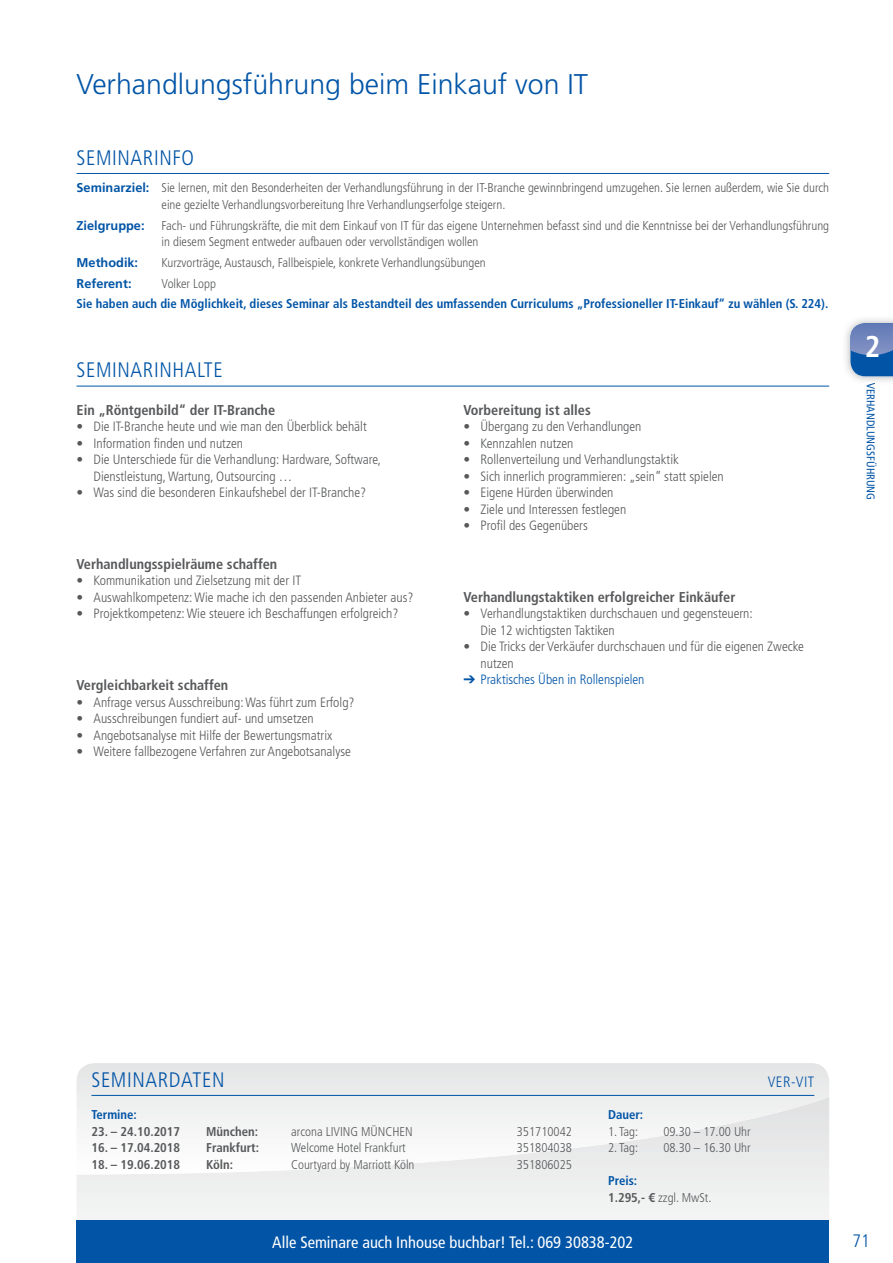
<style>
.page{position:relative;width:893px;height:1263px;background:#fff}
.page>*{position:absolute;margin:0;border:0;box-sizing:border-box;transform-origin:0 0}
.t1{font:700 condensed 30px "Frutiger LT Std";color:#fff}
.t2{font:300 28.5px "Frutiger LT Std";color:#0154a6}
.t3{font:300 condensed 21px "Frutiger LT Std";letter-spacing:.03em;color:#0154a6}
.t4{font:300 condensed 18px "Frutiger LT Std";color:#0154a6}
.t5{font:condensed 16.5px "Frutiger LT Std";color:#fff}
.t6{font:300 condensed 15px "Frutiger LT Std";letter-spacing:.03em;color:#0154a6}
.t7{font:700 condensed 14.25px "Frutiger LT Std";color:#57585a}
.t8{font:300 condensed 13.5px/16.5px "Frutiger LT Std";color:#57585a}
.t9{font:300 condensed 13.5px "Frutiger LT Std";color:#0154a6}
.t10{font:300 condensed 12.75px/16.5px "Frutiger LT Std";color:#57585a}
.t11{font:700 condensed 12.75px "Frutiger LT Std";color:#0154a6}
.t12{font:700 condensed 12.75px "Frutiger LT Std";color:#57585a}
.t13{font:700 12.75px "Frutiger LT Std";color:#0154a6}
.t14{font:condensed 11.25px "Frutiger LT Std";color:#0154a6}
.s1{font-weight:700;font-stretch:normal;color:#0154a6}
.s2{font-weight:700;color:#0154a6}
.s3{font-weight:700}
</style>
<div class="page">
<div style="left:77px;top:1174px;width:752px;height:46px;background:#f0f1f1"></div>
<div style="left:77px;top:1220px;width:752px;height:43px;background:#0154a6"></div>
<img style="left:846px;top:319px;width:47px;height:64px">
<svg style="left:850px;top:323px;width:43px;height:53px;background:#4976b5"></svg>
<hr style="left:77px;top:173px;width:752px;height:1px;background:#0154a6">
<hr style="left:77px;top:386px;width:752px;height:1px;background:#0154a6">
<hr style="left:91px;top:1095px;width:723px;height:1px;background:#0154a6">
<h2 class="t2" style="left:77px;top:68px;width:513px">Verhandlungsführung beim Einkauf von IT</h2>
<h3 class="t3" style="left:77px;top:145px;width:119px">SEMINARINFO</h3>
<p class="t10" style="left:162px;top:180px;width:669px;text-indent:-85px"><span class="s1">Seminarziel:</span> Sie lernen, mit den Besonderheiten der Verhandlungsführung in der IT-Branche gewinnbringend umzugehen. Sie lernen außerdem, wie Sie durch eine gezielte Verhandlungsvorbereitung Ihre Verhandlungserfolge steigern.</p>
<p class="t13" style="left:77px;top:218px;width:70px">Zielgruppe:</p>
<p class="t10" style="left:162px;top:217px;width:669px">Fach- und Führungskräfte, die mit dem Einkauf von IT für das eigene Unternehmen befasst sind und die Kenntnisse bei der Verhandlungsführung in diesem Segment entweder aufbauen oder vervollständigen wollen</p>
<p class="t13" style="left:77px;top:255px;width:63px">Methodik:</p>
<p class="t10" style="left:162px;top:254px;width:326px">Kurzvorträge, Austausch, Fallbeispiele, konkrete Verhandlungsübungen</p>
<p class="t13" style="left:77px;top:276px;width:57px">Referent:</p>
<p class="t10" style="left:162px;top:275px;width:56px">Volker Lopp</p>
<p class="t11" style="left:77px;top:296px;width:753px">Sie haben auch die Möglichkeit, dieses Seminar als Bestandteil des umfassenden Curriculums „Professioneller IT-Einkauf“ zu wählen (S. 224).</p>
<h3 class="t3" style="left:77px;top:358px;width:148px">SEMINARINHALTE</h3>
<p class="t7" style="left:77px;top:401px;width:200px">Ein „röntgenbild“ der IT-Branche</p>
<p class="t8" style="left:77px;top:418px;width:292px">• Die IT-Branche heute und wie man den Überblick behält</p>
<p class="t8" style="left:77px;top:435px;width:168px">• Information finden und nutzen</p>
<p class="t8" style="left:94px;top:451px;width:289px;text-indent:-17px">• Die Unterschiede für die Verhandlung: Hardware, Software,<br>Dienstleistung, Wartung, Outsourcing …</p>
<p class="t8" style="left:77px;top:484px;width:291px">• Was sind die besonderen Einkaufshebel der IT-Branche?</p>
<p class="t7" style="left:77px;top:555px;width:202px">Verhandlungsspielräume schaffen</p>
<p class="t8" style="left:77px;top:573px;width:226px">• Kommunikation und Zielsetzung mit der IT</p>
<p class="t8" style="left:77px;top:589px;width:338px">• Auswahlkompetenz: Wie mache ich den passenden Anbieter aus?</p>
<p class="t8" style="left:77px;top:606px;width:323px">• Projektkompetenz: Wie steuere ich Beschaffungen erfolgreich?</p>
<p class="t7" style="left:77px;top:677px;width:153px">Vergleichbarkeit schaffen</p>
<p class="t8" style="left:77px;top:694px;width:280px">• Anfrage versus Ausschreibung: Was führt zum Erfolg?</p>
<p class="t8" style="left:77px;top:710px;width:239px">• Ausschreibungen fundiert auf- und umsetzen</p>
<p class="t8" style="left:77px;top:727px;width:257px">• Angebotsanalyse mit Hilfe der Bewertungsmatrix</p>
<p class="t8" style="left:77px;top:743px;width:276px">• Weitere fallbezogene Verfahren zur Angebotsanalyse</p>
<p class="t7" style="left:463px;top:401px;width:129px">Vorbereitung ist alles</p>
<p class="t8" style="left:463px;top:418px;width:179px">• Übergang zu den Verhandlungen</p>
<p class="t8" style="left:463px;top:435px;width:111px">• Kennzahlen nutzen</p>
<p class="t8" style="left:463px;top:451px;width:217px">• Rollenverteilung und Verhandlungstaktik</p>
<p class="t8" style="left:463px;top:468px;width:262px">• Sich innerlich programmieren: „sein” statt spielen</p>
<p class="t8" style="left:463px;top:484px;width:152px">• Eigene Hürden überwinden</p>
<p class="t8" style="left:463px;top:501px;width:164px">• Ziele und Interessen festlegen</p>
<p class="t8" style="left:463px;top:517px;width:126px">• Profil des Gegenübers</p>
<p class="t7" style="left:463px;top:588px;width:273px">Verhandlungstaktiken erfolgreicher Einkäufer</p>
<p class="t8" style="left:480px;top:606px;width:274px;text-indent:-17px">• Verhandlungstaktiken durchschauen und gegensteuern:<br>Die 12 wichtigsten Taktiken</p>
<p class="t8" style="left:480px;top:639px;width:325px;text-indent:-17px">• Die Tricks der Verkäufer durchschauen und für die eigenen Zwecke nutzen</p>
<p class="t9" style="left:480px;top:672px;width:166px">Praktisches Üben in Rollenspielen</p>
<h1 class="t1" style="left:865px;top:329px;width:17px">2</h1>
<p class="t14" style="left:877px;top:383px;width:119px;rotate:90deg">VERHANDLUNGSFÜHRUNG</p>
<h3 class="t3" style="left:91px;top:1068px;width:135px">SEMINARDATEN</h3>
<p class="t6" style="left:768px;top:1074px;width:48px">VER-VIT</p>
<p class="t11" style="left:91px;top:1107px;width:47px">Termine:</p>
<p class="t12" style="left:91px;top:1124px;width:90px">23. – 24.10.2017</p>
<p class="t12" style="left:206px;top:1124px;width:53px">München:</p>
<p class="t10" style="left:291px;top:1123px;width:123px">arcona LIVING MÜNCHEN</p>
<p class="t10" style="left:517px;top:1123px;width:57px">351710042</p>
<p class="t12" style="left:91px;top:1140px;width:90px">16. – 17.04.2018</p>
<p class="t12" style="left:206px;top:1140px;width:54px">Frankfurt:</p>
<p class="t10" style="left:291px;top:1140px;width:116px">Welcome Hotel Frankfurt</p>
<p class="t10" style="left:517px;top:1140px;width:57px">351804038</p>
<p class="t12" style="left:91px;top:1157px;width:90px">18. – 19.06.2018</p>
<p class="t12" style="left:206px;top:1157px;width:28px">Köln:</p>
<p class="t10" style="left:291px;top:1156px;width:125px">Courtyard by Marriott Köln</p>
<p class="t10" style="left:517px;top:1156px;width:57px">351806025</p>
<p class="t11" style="left:608px;top:1107px;width:37px">Dauer:</p>
<p class="t10" style="left:608px;top:1123px;width:32px">1. Tag:</p>
<p class="t10" style="left:663px;top:1123px;width:89px">09.30 – 17.00 Uhr</p>
<p class="t10" style="left:608px;top:1140px;width:32px">2. Tag:</p>
<p class="t10" style="left:663px;top:1140px;width:89px">08.30 – 16.30 Uhr</p>
<p class="t10" style="left:608px;top:1173px;width:105px"><span class="s2">Preis:<br></span><span class="s3">1.295,- €</span> zzgl. MwSt.</p>
<p class="t5" style="left:272px;top:1232px;width:363px">Alle Seminare auch Inhouse buchbar! Tel.: 069 30838-202</p>
<h3 class="t4" style="left:852px;top:1230px;width:19px">71</h3>
</div>
